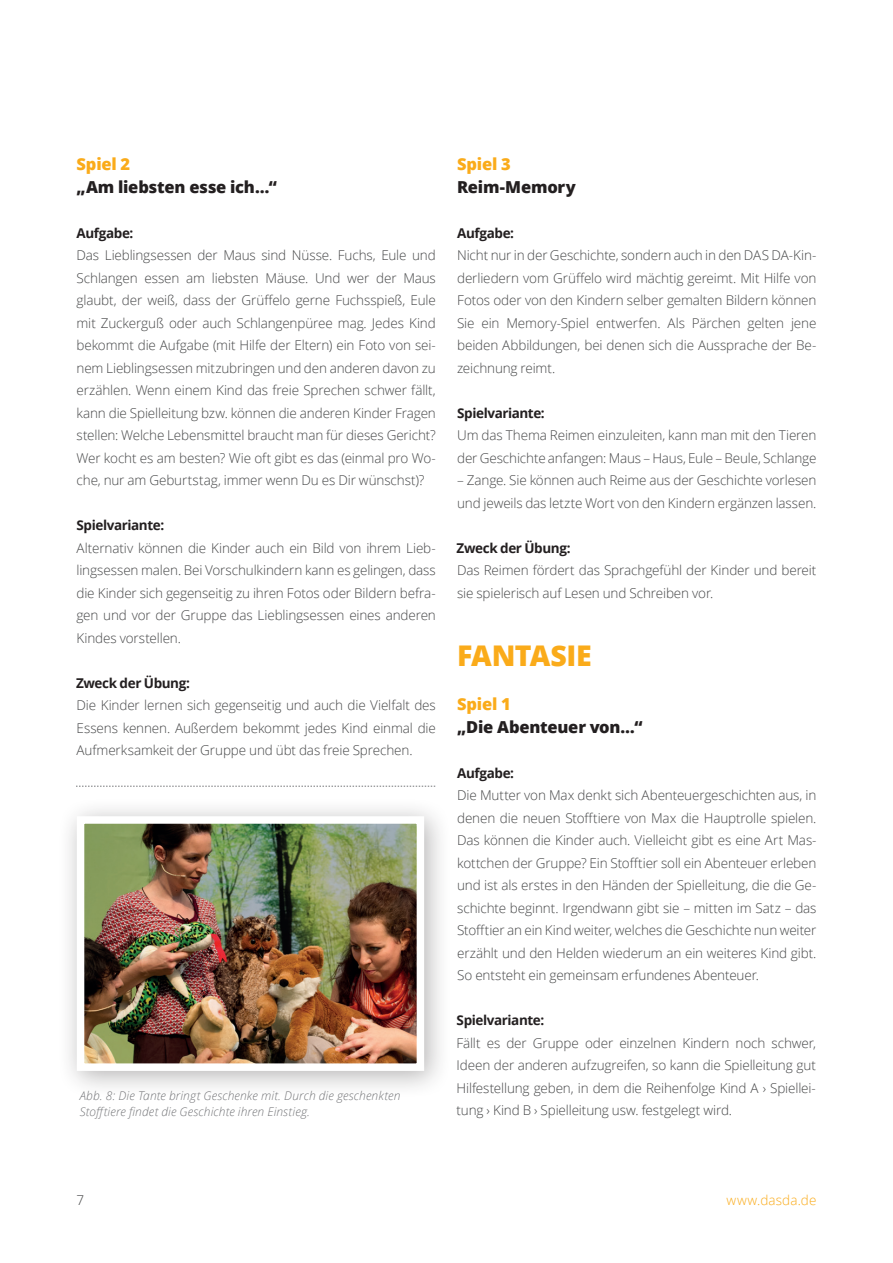
<style>
.page{position:relative;width:893px;height:1263px;background:#fff}
.page>*{position:absolute;margin:0;border:0;box-sizing:border-box;transform-origin:0 0}
.t1{font:800 28.5px "Open Sans";letter-spacing:-.02em;color:#faab1a}
.t2{font:800 16.5px "Open Sans";letter-spacing:-.015em;color:#231f20}
.t3{font:800 16.5px "Open Sans";letter-spacing:-.01em;color:#faab1a}
.t4{font:300 13.5px/22.5px "Open Sans";letter-spacing:-.01em;color:#454647;text-align:justify}
.t5{font:700 13.5px "Open Sans";letter-spacing:-.03em;color:#231f20}
.t6{font:300 13.5px "Open Sans";letter-spacing:.01em;color:#faab1a}
.t7{font:italic 300 12px/16.2px "Open Sans";letter-spacing:.01em;color:#757679}
</style>
<div class="page">
<svg style="left:76px;top:786px;width:359px;height:1px"></svg>
<div style="left:57px;top:796px;width:395px;height:303px;background:#231f20;opacity:.33"></div>
<img style="left:86px;top:825px;width:329px;height:237px">
<div style="left:77px;top:816px;width:347px;height:255px;border:8px solid #fff"></div>
<p class="t3" style="left:77px;top:152px;width:55px">Spiel 2</p>
<p class="t2" style="left:77px;top:174px;width:202px">„Am liebsten esse ich…“</p>
<p class="t5" style="left:77px;top:223px;width:58px">Aufgabe:</p>
<p class="t4" style="left:77px;top:244px;width:361px">Das Lieblingsessen der Maus sind Nüsse. Fuchs, Eule und Schlangen essen am liebsten Mäuse. Und wer der Maus glaubt, der weiß, dass der Grüffelo gerne Fuchsspieß, Eule mit Zuckerguß oder auch Schlangenpüree mag. Jedes Kind bekommt die Aufgabe (mit Hilfe der Eltern) ein Foto von sei&shy;nem Lieblingsessen mitzubringen und den anderen davon zu erzählen. Wenn einem Kind das freie Sprechen schwer fällt, kann die Spielleitung bzw. können die anderen Kinder Fragen stellen: Welche Lebensmittel braucht man für dieses Gericht?<br>Wer kocht es am besten? Wie oft gibt es das (einmal pro Wo&shy;che, nur am Geburtstag, immer wenn Du es Dir wünschst)?</p>
<p class="t5" style="left:77px;top:516px;width:89px">Spielvariante:</p>
<p class="t4" style="left:77px;top:536px;width:361px">Alternativ können die Kinder auch ein Bild von ihrem Lieb&shy;lingsessen malen. Bei Vorschulkindern kann es gelingen, dass die Kinder sich gegenseitig zu ihren Fotos oder Bildern befra&shy;gen und vor der Gruppe das Lieblingsessen eines anderen Kindes vorstellen.</p>
<p class="t5" style="left:76px;top:673px;width:116px">Zweck der Übung:</p>
<p class="t4" style="left:77px;top:694px;width:361px">Die Kinder lernen sich gegenseitig und auch die Vielfalt des Essens kennen. Außerdem bekommt jedes Kind einmal die Aufmerksamkeit der Gruppe und übt das freie Sprechen.</p>
<p class="t7" style="left:80px;top:1087px;width:322px">Abb. 8: Die Tante bringt Geschenke mit. Durch die geschenkten<br>Stofftiere findet die Geschichte ihren Einstieg.</p>
<p class="t3" style="left:457px;top:152px;width:55px">Spiel 3</p>
<p class="t2" style="left:457px;top:174px;width:120px">Reim-Memory</p>
<p class="t5" style="left:457px;top:223px;width:58px">Aufgabe:</p>
<p class="t4" style="left:457px;top:244px;width:361px">Nicht nur in der Geschichte, sondern auch in den DAS DA-Kin&shy;derliedern vom Grüffelo wird mächtig gereimt. Mit Hilfe von Fotos oder von den Kindern selber gemalten Bildern können Sie ein Memory-Spiel entwerfen. Als Pärchen gelten jene beiden Abbildungen, bei denen sich die Aussprache der Be&shy;zeichnung reimt.</p>
<p class="t5" style="left:457px;top:403px;width:89px">Spielvariante:</p>
<p class="t4" style="left:457px;top:424px;width:361px">Um das Thema Reimen einzuleiten, kann man mit den Tieren der Geschichte anfangen: Maus – Haus, Eule – Beule, Schlange</p>
<p class="t4" style="left:457px;top:469px;width:361px">– Zange. Sie können auch Reime aus der Geschichte vorlesen und jeweils das letzte Wort von den Kindern ergänzen lassen.</p>
<p class="t5" style="left:457px;top:538px;width:116px">Zweck der Übung:</p>
<p class="t4" style="left:457px;top:559px;width:361px">Das Reimen fördert das Sprachgefühl der Kinder und bereit sie spielerisch auf Lesen und Schreiben vor.</p>
<h1 class="t1" style="left:457px;top:634px;width:136px">FANTASIE</h1>
<p class="t3" style="left:457px;top:692px;width:55px">Spiel 1</p>
<p class="t2" style="left:457px;top:714px;width:187px">„Die Abenteuer von…“</p>
<p class="t5" style="left:457px;top:763px;width:58px">Aufgabe:</p>
<p class="t4" style="left:457px;top:784px;width:361px">Die Mutter von Max denkt sich Abenteuergeschichten aus, in denen die neuen Stofftiere von Max die Hauptrolle spielen.<br>Das können die Kinder auch. Vielleicht gibt es eine Art Mas&shy;kottchen der Gruppe? Ein Stofftier soll ein Abenteuer erleben und ist als erstes in den Händen der Spielleitung, die die Ge&shy;schichte beginnt. Irgendwann gibt sie – mitten im Satz – das Stofftier an ein Kind weiter, welches die Geschichte nun weiter erzählt und den Helden wiederum an ein weiteres Kind gibt.<br>So entsteht ein gemeinsam erfundenes Abenteuer.</p>
<p class="t5" style="left:457px;top:1011px;width:89px">Spielvariante:</p>
<p class="t4" style="left:457px;top:1031px;width:361px">Fällt es der Gruppe oder einzelnen Kindern noch schwer, Ideen der anderen aufzugreifen, so kann die Spielleitung gut Hilfestellung geben, in dem die Reihenfolge Kind A › Spiellei&shy;tung › Kind B › Spielleitung usw. festgelegt wird.</p>
<p class="t4" style="left:77px;top:1189px;width:9px">7</p>
<p class="t6" style="left:726px;top:1191px;width:91px">www.dasda.de</p>
</div>
